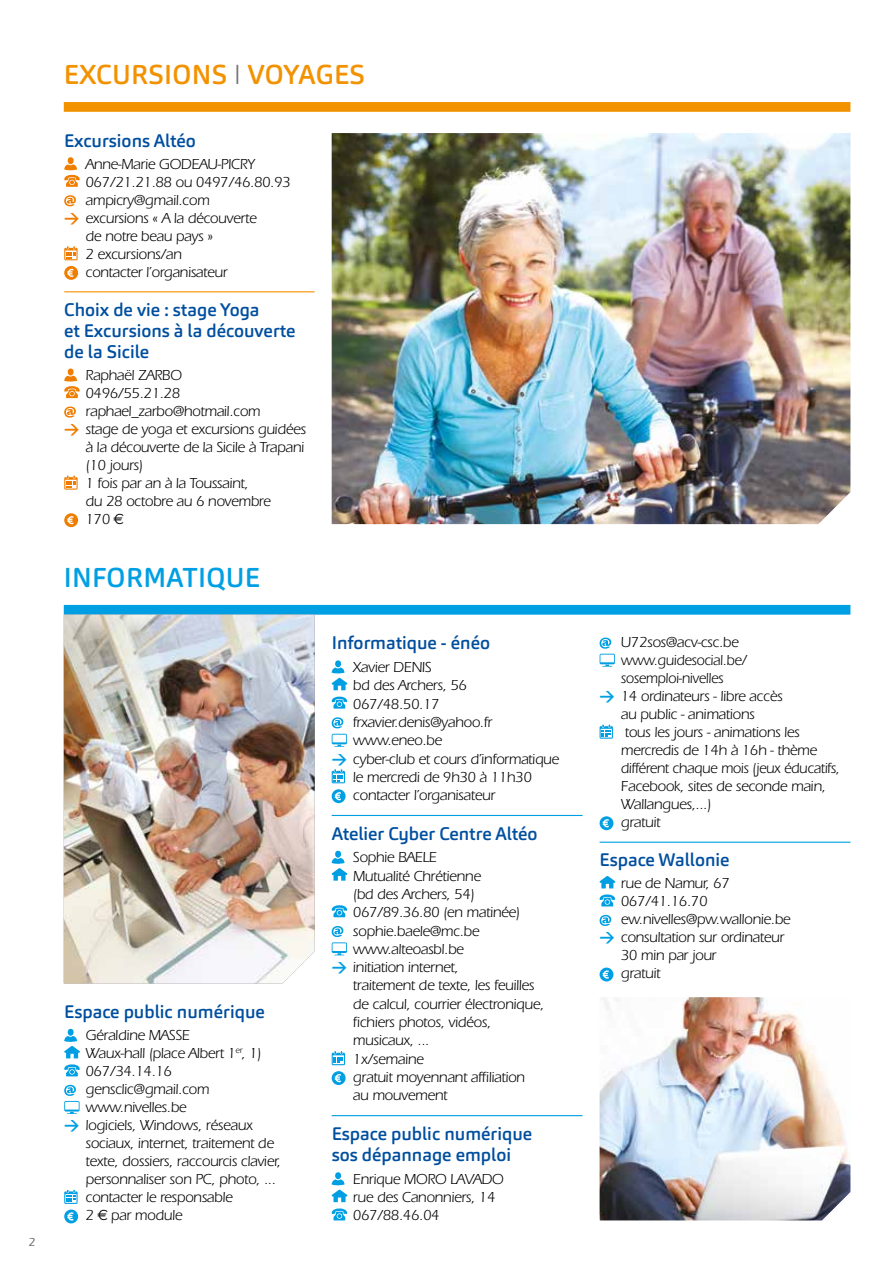
<style>
.page{position:relative;width:893px;height:1263px;background:#fff}
.page>*{position:absolute;margin:0;border:0;box-sizing:border-box;transform-origin:0 0}
.t1{font:500 27px "Carnas";letter-spacing:.01em;color:#f39200}
.t2{font:500 27px "Carnas";letter-spacing:.01em;color:#009fe3}
.t3{font:500 18px/21px "Carnas";color:#004f9f}
.t4{font:15px/18.3px "Itc Eras";letter-spacing:-.025em;color:#000}
.t5{font:15px "Itc Eras";letter-spacing:-.025em;color:#000;scale:.96 1}
.t6{font:500 12px "Itc Eras";color:#706f6f}
.s1{font-weight:200;color:#706f6f}
.s2{font-family:"DIN";font-weight:700;color:#ef7d00}
.s3{font-family:"Euro Sans"}
.s4{font-family:"DIN";font-weight:700;color:#009fe3}
</style>
<div class="page">
<div style="left:64px;top:102px;width:786px;height:10px;background:#f39200"></div>
<div style="left:64px;top:605px;width:786px;height:10px;background:#009fe3"></div>
<hr style="left:64px;top:291px;width:251px;height:1px;background:#f39200">
<div style="left:68px;top:157px;width:6px;height:7px;background:#ef7d00;border-radius:50%"></div>
<svg style="left:64px;top:164px;width:16px;height:23px"></svg>
<svg style="left:64px;top:195px;width:12px;height:11px"></svg>
<svg style="left:64px;top:246px;width:14px;height:14px"></svg>
<svg style="left:64px;top:266px;width:14px;height:14px"></svg>
<svg style="left:64px;top:369px;width:16px;height:29px"></svg>
<svg style="left:64px;top:406px;width:12px;height:12px"></svg>
<svg style="left:64px;top:475px;width:14px;height:15px"></svg>
<svg style="left:64px;top:513px;width:14px;height:14px"></svg>
<div style="left:68px;top:1029px;width:6px;height:7px;background:#009fe3;border-radius:50%"></div>
<svg style="left:64px;top:1036px;width:16px;height:22px"></svg>
<svg style="left:64px;top:1064px;width:16px;height:12px"></svg>
<svg style="left:64px;top:1085px;width:16px;height:29px"></svg>
<svg style="left:64px;top:1190px;width:14px;height:33px"></svg>
<hr style="left:332px;top:815px;width:251px;height:1px;background:#009fe3">
<hr style="left:332px;top:1115px;width:251px;height:1px;background:#009fe3">
<div style="left:335px;top:660px;width:6px;height:7px;background:#009fe3;border-radius:50%"></div>
<svg style="left:331px;top:667px;width:16px;height:23px"></svg>
<svg style="left:332px;top:697px;width:15px;height:12px"></svg>
<svg style="left:332px;top:717px;width:11px;height:11px"></svg>
<svg style="left:332px;top:734px;width:15px;height:13px"></svg>
<svg style="left:332px;top:769px;width:13px;height:14px"></svg>
<svg style="left:332px;top:789px;width:14px;height:14px"></svg>
<div style="left:335px;top:851px;width:6px;height:7px;background:#009fe3;border-radius:50%"></div>
<svg style="left:331px;top:858px;width:16px;height:23px"></svg>
<svg style="left:332px;top:905px;width:15px;height:12px"></svg>
<svg style="left:332px;top:926px;width:15px;height:29px"></svg>
<svg style="left:332px;top:1051px;width:13px;height:14px"></svg>
<svg style="left:332px;top:1071px;width:14px;height:14px"></svg>
<div style="left:335px;top:1172px;width:6px;height:7px;background:#009fe3;border-radius:50%"></div>
<svg style="left:331px;top:1179px;width:16px;height:23px"></svg>
<svg style="left:332px;top:1208px;width:15px;height:12px"></svg>
<img style="left:600px;top:997px;width:250px;height:223px">
<img style="left:332px;top:133px;width:518px;height:391px">
<img style="left:64px;top:615px;width:251px;height:368px">
<hr style="left:600px;top:842px;width:250px;height:1px;background:#009fe3">
<svg style="left:600px;top:638px;width:15px;height:29px"></svg>
<svg style="left:600px;top:724px;width:13px;height:15px"></svg>
<svg style="left:600px;top:816px;width:13px;height:14px"></svg>
<svg style="left:599px;top:876px;width:16px;height:12px"></svg>
<svg style="left:600px;top:894px;width:15px;height:12px"></svg>
<svg style="left:600px;top:915px;width:11px;height:11px"></svg>
<svg style="left:600px;top:967px;width:13px;height:14px"></svg>
<p class="t6" style="left:28px;top:1235px;width:9px">2</p>
<h1 class="t1" style="left:64px;top:57px;width:303px">EXCURSIONS <span class="s1">I</span> VOYAGES</h1>
<p class="t3" style="left:64px;top:130px;width:133px">Excursions Altéo</p>
<p class="t4" style="left:85px;top:155px;width:171px">Anne-Marie GODEAU-PICRY</p>
<p class="t4" style="left:85px;top:173px;width:207px">067/21.21.88 ou 0497/46.80.93</p>
<p class="t4" style="left:86px;top:191px;width:126px">ampicry@gmail.com</p>
<p class="t4" style="left:64px;top:209px;width:194px"><span class="s2">&gt;</span> excursions « A la découverte</p>
<p class="t4" style="left:86px;top:227px;width:129px">de notre beau pays »</p>
<p class="t4" style="left:86px;top:245px;width:98px">2 excursions/an</p>
<p class="t4" style="left:85px;top:263px;width:144px">contacter l’organisateur</p>
<p class="t3" style="left:64px;top:299px;width:233px">Choix de vie : stage Yoga<br>et Excursions à la découverte de la Sicile</p>
<p class="t4" style="left:85px;top:366px;width:98px">Raphaël ZARBO</p>
<p class="t4" style="left:85px;top:384px;width:96px">0496/55.21.28</p>
<p class="t4" style="left:86px;top:402px;width:177px">raphael_zarbo@hotmail.com</p>
<p class="t4" style="left:64px;top:420px;width:243px"><span class="s2">&gt;</span> stage de yoga et excursions guidées</p>
<p class="t4" style="left:86px;top:438px;width:220px">à la découverte de la Sicile à Trapani</p>
<p class="t4" style="left:86px;top:456px;width:59px">(10 jours)</p>
<p class="t4" style="left:86px;top:474px;width:165px">1 fois par an à la Toussaint,</p>
<p class="t4" style="left:86px;top:492px;width:187px">du 28 octobre au 6 novembre</p>
<p class="t4" style="left:85px;top:510px;width:40px">170 <span class="s3">€</span></p>
<h1 class="t2" style="left:64px;top:560px;width:197px">INFORMATIQUE</h1>
<p class="t3" style="left:64px;top:1001px;width:202px">Espace public numérique</p>
<p class="t4" style="left:85px;top:1026px;width:106px">Géraldine MASSE</p>
<p class="t4" style="left:86px;top:1044px;width:178px">Waux-hall (place Albert 1<sup>er</sup>, 1)</p>
<p class="t4" style="left:85px;top:1062px;width:88px">067/34.14.16</p>
<p class="t4" style="left:86px;top:1080px;width:125px">gensclic@gmail.com</p>
<p class="t4" style="left:86px;top:1098px;width:103px">www.nivelles.be</p>
<p class="t4" style="left:64px;top:1116px;width:190px"><span class="s4">&gt;</span> logiciels, Windows, réseaux</p>
<p class="t4" style="left:86px;top:1134px;width:190px">sociaux, internet, traitement de</p>
<p class="t4" style="left:86px;top:1152px;width:197px">texte, dossiers, raccourcis clavier,</p>
<p class="t4" style="left:86px;top:1170px;width:192px">personnaliser son PC, photo, ...</p>
<p class="t4" style="left:86px;top:1188px;width:149px">contacter le responsable</p>
<p class="t4" style="left:85px;top:1206px;width:98px">2 <span class="s3">€</span> par module</p>
<p class="t3" style="left:332px;top:632px;width:160px">Informatique - énéo</p>
<p class="t4" style="left:353px;top:658px;width:80px">Xavier DENIS</p>
<p class="t4" style="left:353px;top:676px;width:116px">bd des Archers, 56</p>
<p class="t4" style="left:353px;top:695px;width:88px">067/48.50.17</p>
<p class="t4" style="left:353px;top:713px;width:141px">frxavier.denis@yahoo.fr</p>
<p class="t4" style="left:353px;top:731px;width:91px">www.eneo.be</p>
<p class="t4" style="left:332px;top:750px;width:229px"><span class="s4">&gt;</span> cyber-club et cours d’informatique</p>
<p class="t4" style="left:353px;top:768px;width:180px">le mercredi de 9h30 à 11h30</p>
<p class="t4" style="left:353px;top:786px;width:144px">contacter l’organisateur</p>
<p class="t3" style="left:332px;top:823px;width:207px">Atelier Cyber Centre Altéo</p>
<p class="t4" style="left:353px;top:848px;width:85px">Sophie BAELE</p>
<p class="t4" style="left:353px;top:867px;width:130px">Mutualité Chrétienne</p>
<p class="t4" style="left:353px;top:885px;width:123px">(bd des Archers, 54)</p>
<p class="t4" style="left:353px;top:903px;width:169px">067/89.36.80 (en matinée)</p>
<p class="t4" style="left:353px;top:922px;width:128px">sophie.baele@mc.be</p>
<p class="t4" style="left:353px;top:940px;width:112px">www.alteoasbl.be</p>
<p class="t4" style="left:332px;top:958px;width:129px"><span class="s4">&gt;</span> initiation internet,</p>
<p class="t4" style="left:353px;top:976px;width:183px">traitement de texte, les feuilles</p>
<p class="t4" style="left:353px;top:995px;width:193px">de calcul, courrier électronique,</p>
<p class="t4" style="left:353px;top:1013px;width:140px">fichiers photos, vidéos,</p>
<p class="t4" style="left:353px;top:1031px;width:78px">musicaux, ...</p>
<p class="t4" style="left:353px;top:1050px;width:72px">1x/semaine</p>
<p class="t4" style="left:353px;top:1068px;width:174px">gratuit moyennant affiliation</p>
<p class="t4" style="left:353px;top:1086px;width:96px">au mouvement</p>
<p class="t3" style="left:332px;top:1123px;width:202px">Espace public numérique sos dépannage emploi</p>
<p class="t4" style="left:353px;top:1170px;width:152px">Enrique MORO LAVADO rue des Canonniers, 14<br>067/88.46.04</p>
<p class="t4" style="left:621px;top:633px;width:119px">U72sos@acv-csc.be</p>
<p class="t5" style="left:621px;top:652px;width:133px">www.guidesocial.be/</p>
<p class="t5" style="left:621px;top:670px;width:108px">sosemploi-nivelles</p>
<p class="t4" style="left:600px;top:687px;width:185px"><span class="s4">&gt;</span> 14 ordinateurs - libre accès</p>
<p class="t4" style="left:621px;top:705px;width:135px">au public - animations</p>
<p class="t4" style="left:625px;top:723px;width:177px">tous les jours - animations les</p>
<p class="t4" style="left:621px;top:741px;width:198px">mercredis de 14h à 16h - thème</p>
<p class="t4" style="left:621px;top:759px;width:221px">différent chaque mois (jeux éducatifs,</p>
<p class="t4" style="left:621px;top:777px;width:207px">Facebook, sites de seconde main,</p>
<p class="t4" style="left:621px;top:795px;width:92px">Wallangues,...)</p>
<p class="t4" style="left:621px;top:813px;width:41px">gratuit</p>
<p class="t3" style="left:600px;top:849px;width:132px">Espace Wallonie</p>
<p class="t4" style="left:621px;top:874px;width:111px">rue de Namur, 67</p>
<p class="t4" style="left:621px;top:892px;width:88px">067/41.16.70</p>
<p class="t4" style="left:621px;top:910px;width:171px">ew.nivelles@pw.wallonie.be</p>
<p class="t4" style="left:600px;top:928px;width:186px"><span class="s4">&gt;</span> consultation sur ordinateur</p>
<p class="t4" style="left:621px;top:946px;width:97px">30 min par jour</p>
<p class="t4" style="left:621px;top:964px;width:41px">gratuit</p>
</div>
